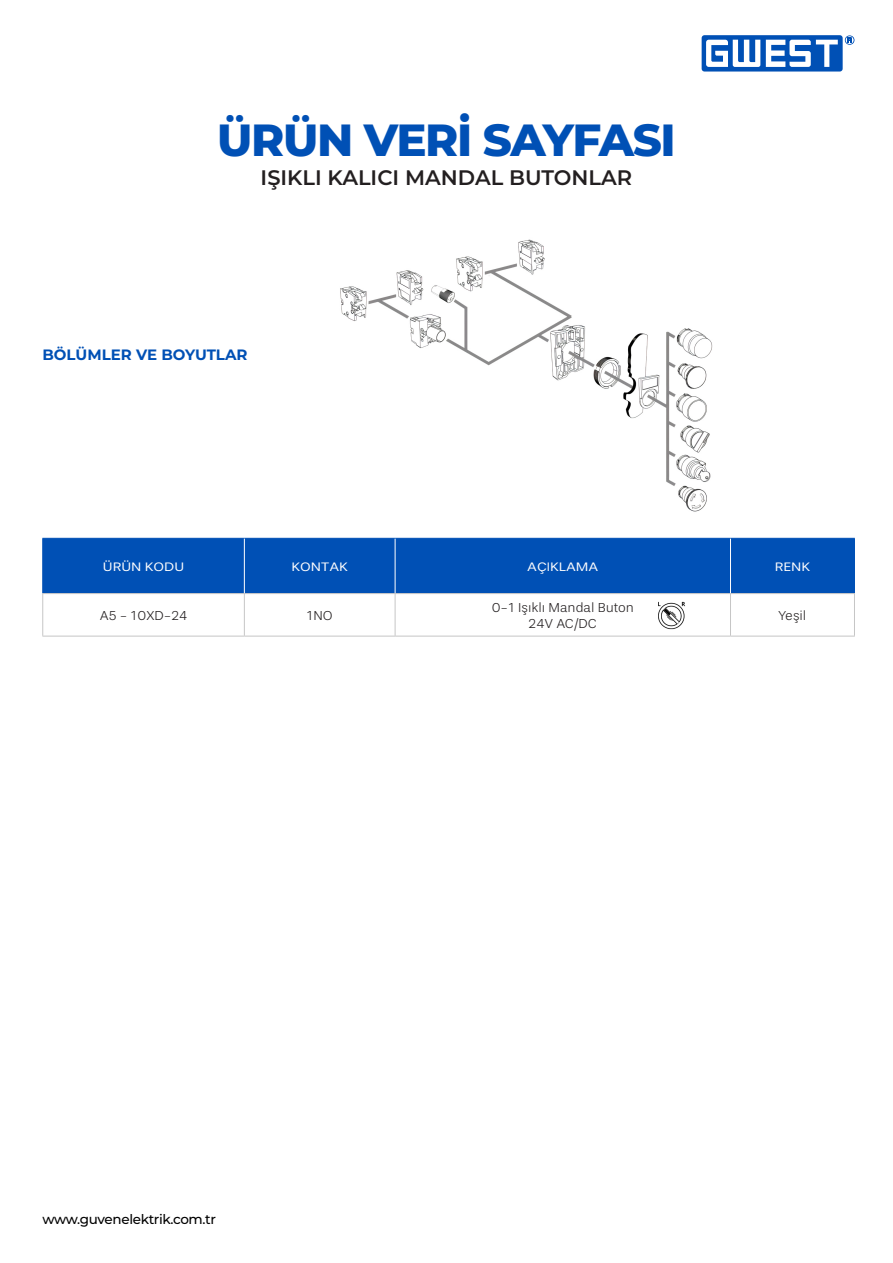
<style>
.page{position:relative;width:893px;height:1263px;background:#fff}
.page>*{position:absolute;margin:0;border:0;box-sizing:border-box;transform-origin:0 0}
.Category_3_Description{font:800 45px "Montserrat";letter-spacing:-.03em;color:#0050b5}
.Category_3_Description-2{font:600 21px "Montserrat";color:#231f20}
.t1{font:700 15px "Montserrat";color:#0050b5}
.t2{font:300 13.5px "Stevie Sans";color:#231f20}
.t3{font:500 13.5px "Montserrat";letter-spacing:-.025em;color:#000}
.TABLO_BAŞLIK{font:12.75px "Stevie Sans";color:#fff;scale:1.14 1}
</style>
<div class="page">
<div style="left:702px;top:35px;width:141px;height:36px;background:#0050b5;border-radius:3px"></div>
<svg style="left:706px;top:40px;width:54px;height:27px"></svg>
<svg style="left:766px;top:40px;width:72px;height:27px"></svg>
<svg style="left:845px;top:35px;width:9px;height:10px"></svg>
<img style="left:340px;top:239px;width:373px;height:273px">
<div style="left:43px;top:539px;width:811px;height:54px;background:#0050b5"></div>
<svg style="left:43px;top:594px;width:811px;height:42px"></svg>
<hr style="left:42px;top:538px;width:202px;height:1px;background:#0050b5">
<hr style="left:42px;top:539px;width:1px;height:54px;background:#0050b5">
<hr style="left:244px;top:538px;width:151px;height:1px;background:#0050b5">
<hr style="left:395px;top:538px;width:335px;height:1px;background:#0050b5">
<hr style="left:730px;top:538px;width:125px;height:1px;background:#0050b5">
<hr style="left:854px;top:539px;width:1px;height:54px;background:#0050b5">
<hr style="left:244px;top:539px;width:1px;height:54px;background:#fff">
<hr style="left:395px;top:539px;width:1px;height:54px;background:#fff">
<hr style="left:730px;top:539px;width:1px;height:54px;background:#fff">
<hr style="left:42px;top:593px;width:202px;height:1px;background:#c6c6c6">
<hr style="left:42px;top:594px;width:1px;height:42px;background:#c6c6c6">
<hr style="left:244px;top:593px;width:151px;height:1px;background:#c6c6c6">
<hr style="left:244px;top:594px;width:1px;height:42px;background:#c6c6c6">
<hr style="left:395px;top:593px;width:335px;height:1px;background:#c6c6c6">
<hr style="left:395px;top:594px;width:1px;height:42px;background:#c6c6c6">
<hr style="left:730px;top:593px;width:125px;height:1px;background:#c6c6c6">
<hr style="left:730px;top:594px;width:1px;height:42px;background:#c6c6c6">
<hr style="left:854px;top:594px;width:1px;height:42px;background:#c6c6c6">
<hr style="left:42px;top:636px;width:202px;height:1px;background:#c6c6c6">
<hr style="left:244px;top:636px;width:151px;height:1px;background:#c6c6c6">
<hr style="left:395px;top:636px;width:335px;height:1px;background:#c6c6c6">
<hr style="left:730px;top:636px;width:125px;height:1px;background:#c6c6c6">
<img style="left:655px;top:599px;width:34px;height:32px">
<p class="Category_3_Description" style="left:217px;top:107px;width:460px">ÜRÜN VERİ SAYFASI</p>
<p class="Category_3_Description-2" style="left:261px;top:162px;width:373px">IŞIKLI KALICI MANDAL BUTONLAR</p>
<p class="t1" style="left:43px;top:344px;width:207px">BÖLÜMLER VE BOYUTLAR</p>
<p class="TABLO_BAŞLIK" style="left:103px;top:559px;width:73px">ÜRÜN KODU</p>
<p class="TABLO_BAŞLIK" style="left:292px;top:559px;width:51px">KONTAK</p>
<p class="TABLO_BAŞLIK" style="left:527px;top:559px;width:64px">AÇIKLAMA</p>
<p class="TABLO_BAŞLIK" style="left:775px;top:559px;width:32px">RENK</p>
<p class="t2" style="left:100px;top:608px;width:89px">A5 - 10XD-24</p>
<p class="t2" style="left:307px;top:608px;width:28px">1NO</p>
<p class="t2" style="left:492px;top:600px;width:144px">0-1 Işıklı Mandal Buton</p>
<p class="t2" style="left:529px;top:616px;width:70px">24V AC/DC</p>
<p class="t2" style="left:779px;top:608px;width:29px">Yeşil</p>
<p class="t3" style="left:43px;top:1209px;width:175px">www.guvenelektrik.com.tr</p>
</div>
